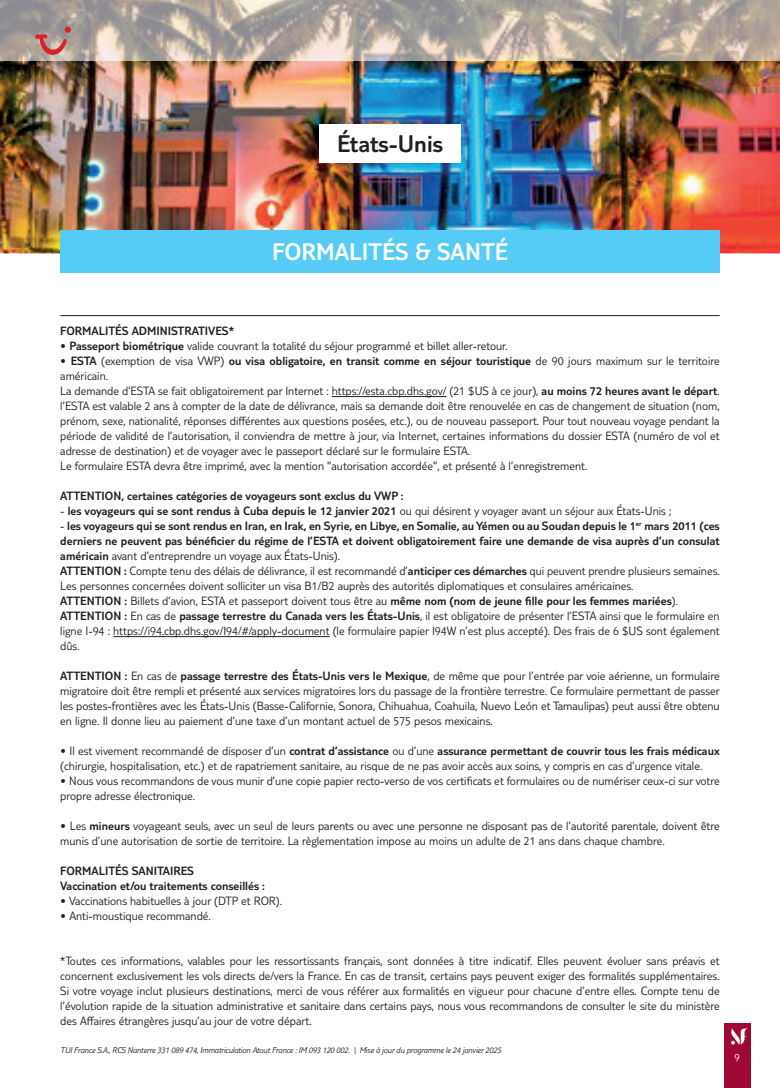
<style>
.page{position:relative;width:780px;height:1088px;background:#fff}
.page>*{position:absolute;margin:0;border:0;box-sizing:border-box;transform-origin:0 0}
.t1{font:300 25px "TUI Type";color:#fff}
.t2{font:300 25px "TUI Type";color:#231f20}
.t3{font:300 12.5px/15px "TUI Type";color:#231f20}
.t4{font:300 12.5px/15px "TUI Type";color:#231f20}
.t5{font:300 11.25px "TUI Type";color:#fff}
.t6{font:italic 300 8.75px "TUI Type";letter-spacing:-.02em;color:#231f20}
.s1{font-style:inherit}
</style>
<div class="page">
<div style="left:724px;top:1023px;width:26px;height:65px;background:#9e0832"></div>
<svg style="left:731px;top:1028px;width:17px;height:16px"></svg>
<img style="left:0;top:60px;width:780px;height:193px">
<img style="left:0;top:0;width:780px;height:60px">
<div style="left:319px;top:124px;width:141px;height:39px;background:#fff"></div>
<hr style="left:60px;top:315px;width:659px;height:1px;background:#231f20">
<hr style="left:332px;top:396px;width:114px;height:1px;background:#231f20">
<hr style="left:113px;top:636px;width:216px;height:1px;background:#231f20">
<div style="left:60px;top:230px;width:659px;height:43px;background:#56cbf5"></div>
<svg style="left:35px;top:27px;width:36px;height:33px"></svg>
<h1 class="t2" style="left:337px;top:129px;width:107px">États-Unis</h1>
<h1 class="t1" style="left:272px;top:237px;width:237px">FORMALITÉS &amp; SANTÉ</h1>
<p class="t4" style="left:60px;top:323px;width:175px">FORMALITÉS ADMINISTRATIVES*</p>
<p class="t3" style="left:60px;top:338px;width:449px">• <span class="s1">Passeport biométrique</span> valide couvrant la totalité du séjour programmé et billet aller-retour.</p>
<p class="t3" style="left:60px;top:353px;width:661px">• <span class="s1">ESTA</span> (exemption de visa VWP) <span class="s1">ou visa obligatoire, en transit comme en séjour touristique</span> de 90 jours maximum sur le territoire américain.<br>La demande d’ESTA se fait obligatoirement par Internet : https://esta.cbp.dhs.gov/ (21 $US à ce jour), <span class="s1">au moins 72 heures avant le départ</span> . l’ESTA est valable 2 ans à compter de la date de délivrance, mais sa demande doit être renouvelée en cas de changement de situation (nom, prénom, sexe, nationalité, réponses différentes aux questions posées, etc.), ou de nouveau passeport. Pour tout nouveau voyage pendant la période de validité de l’autorisation, il conviendra de mettre à jour, via Internet, certaines informations du dossier ESTA (numéro de vol et adresse de destination) et de voyager avec le passeport déclaré sur le formulaire ESTA.<br>Le formulaire ESTA devra être imprimé, avec la mention "autorisation accordée", et présenté à l’enregistrement.</p>
<p class="t4" style="left:60px;top:488px;width:345px">ATTENTION, certaines catégories de voyageurs sont exclus du VWP :</p>
<p class="t4" style="left:60px;top:503px;width:612px"><span class="s1">-</span> les voyageurs qui se sont rendus à Cuba depuis le 12 janvier 2021 <span class="s1">ou qui désirent y voyager avant un séjour aux États-Unis ;</span></p>
<p class="t3" style="left:60px;top:518px;width:661px">- <span class="s1">les voyageurs qui se sont rendus en Iran, en Irak, en Syrie, en Libye, en Somalie, au Yémen ou au Soudan depuis le 1</span><sup>er</sup> <span class="s1">mars 2011 (ces derniers ne peuvent pas bénéficier du régime de l’ESTA et doivent obligatoirement faire une demande de visa auprès d’un consulat américain</span> avant d’entreprendre un voyage aux États-Unis).<br><span class="s1">ATTENTION :</span> Compte tenu des délais de délivrance, il est recommandé d’ <span class="s1">anticiper ces démarches</span> qui peuvent prendre plusieurs semaines.<br>Les personnes concernées doivent solliciter un visa B1/B2 auprès des autorités diplomatiques et consulaires américaines.<br><span class="s1">ATTENTION :</span> Billets d’avion, ESTA et passeport doivent tous être au <span class="s1">même nom (nom de jeune fille pour les femmes mariées</span> ).<br><span class="s1">ATTENTION :</span> En cas de <span class="s1">passage terrestre du Canada vers les États-Unis</span> , il est obligatoire de présenter l’ESTA ainsi que le formulaire en ligne I-94 : https://i94.cbp.dhs.gov/I94/#/apply-document (le formulaire papier I94W n’est plus accepté). Des frais de 6 $US sont également dûs.</p>
<p class="t3" style="left:60px;top:668px;width:661px;text-align:justify"><span class="s1">ATTENTION :</span> En cas de <span class="s1">passage terrestre des États-Unis vers le Mexique</span> , de même que pour l’entrée par voie aérienne, un formulaire migratoire doit être rempli et présenté aux services migratoires lors du passage de la frontière terrestre. Ce formulaire permettant de passer les postes-frontières avec les États-Unis (Basse-Californie, Sonora, Chihuahua, Coahuila, Nuevo León et Tamaulipas) peut aussi être obtenu en ligne. Il donne lieu au paiement d’une taxe d’un montant actuel de 575 pesos mexicains.</p>
<p class="t3" style="left:60px;top:743px;width:661px">• Il est vivement recommandé de disposer d’un <span class="s1">contrat d’assistance</span> ou d’une <span class="s1">assurance permettant de couvrir tous les frais médicaux </span>(chirurgie, hospitalisation, etc.) et de rapatriement sanitaire, au risque de ne pas avoir accès aux soins, y compris en cas d’urgence vitale.</p>
<p class="t3" style="left:60px;top:773px;width:661px">• Nous vous recommandons de vous munir d’une copie papier recto-verso de vos certificats et formulaires ou de numériser ceux-ci sur votre propre adresse électronique.</p>
<p class="t3" style="left:60px;top:818px;width:661px">• Les <span class="s1">mineurs</span> voyageant seuls, avec un seul de leurs parents ou avec une personne ne disposant pas de l’autorité parentale, doivent être munis d’une autorisation de sortie de territoire. La règlementation impose au moins un adulte de 21 ans dans chaque chambre.</p>
<p class="t4" style="left:60px;top:863px;width:206px">FORMALITÉS SANITAIRES<br>Vaccination et/ou traitements conseillés :</p>
<p class="t3" style="left:60px;top:893px;width:223px">• Vaccinations habituelles à jour (DTP et ROR).</p>
<p class="t3" style="left:60px;top:908px;width:152px">• Anti-moustique recommandé.</p>
<p class="t3" style="left:60px;top:953px;width:661px;text-align:justify">*Toutes ces informations, valables pour les ressortissants français, sont données à titre indicatif. Elles peuvent évoluer sans préavis et concernent exclusivement les vols directs de/vers la France. En cas de transit, certains pays peuvent exiger des formalités supplémentaires.<br>Si votre voyage inclut plusieurs destinations, merci de vous référer aux formalités en vigueur pour chacune d’entre elles. Compte tenu de l’évolution rapide de la situation administrative et sanitaire dans certains pays, nous vous recommandons de consulter le site du ministère des Affaires étrangères jusqu’au jour de votre départ.</p>
<p class="t6" style="left:60px;top:1045px;width:442px">TUI France S.A., RCS Nanterre 331 089 474, Immatriculation Atout France : IM 093 120 002. | Mise à jour du programme le 24 janvier 2025</p>
<p class="t5" style="left:734px;top:1050px;width:7px">9</p>
</div>
